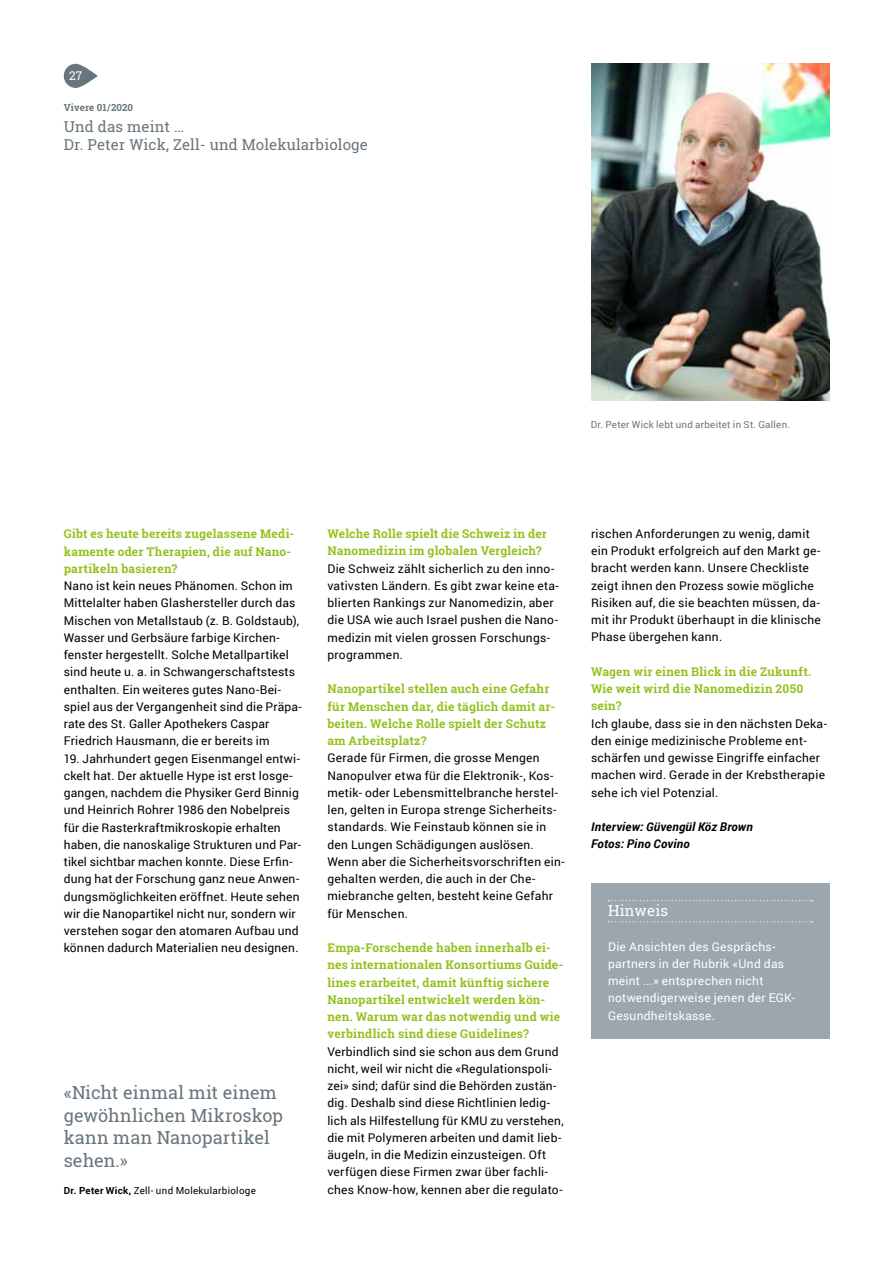
<style>
.page{position:relative;width:893px;height:1263px;background:#fff}
.page>*{position:absolute;margin:0;border:0;box-sizing:border-box;transform-origin:0 0}
.t1{font:18px/22.5px "Roboto Slab";color:#68757d}
.t2{font:15px/18px "Roboto Slab";letter-spacing:.01em;color:#68757d}
.t3{font:15px "Roboto Slab";letter-spacing:.01em;color:#fff}
.t4{font:12px/17.2px "Roboto";letter-spacing:.02em;color:#000}
.t5{font:700 12px/17.2px "Roboto Slab";letter-spacing:.015em;color:#95c11f}
.t6{font:12px/17.2px "Roboto";letter-spacing:.025em;color:#fff}
.t7{font:italic 700 12px/17.2px "Roboto";letter-spacing:.015em;color:#000}
.t8{font:12px "Roboto Slab";color:#fff}
.t9{font:9.75px "Roboto";letter-spacing:.025em;color:#68757d}
.t10{font:9.75px "Roboto";letter-spacing:.03em;color:#000}
.t11{font:700 9.75px "Roboto Slab";letter-spacing:.01em;color:#68757d}
.s1{font-weight:700}
</style>
<div class="page">
<svg style="left:64px;top:64px;width:34px;height:24px"></svg>
<img style="left:591px;top:64px;width:238px;height:336px">
<div style="left:591px;top:883px;width:238px;height:156px;background:#9ba6ae"></div>
<svg style="left:609px;top:900px;width:204px;height:1px"></svg>
<svg style="left:609px;top:921px;width:204px;height:1px"></svg>
<p class="t8" style="left:69px;top:67px;width:15px">27</p>
<p class="t11" style="left:64px;top:100px;width:71px">Vivere 01/ 2020</p>
<p class="t2" style="left:64px;top:117px;width:306px">Und das meint …<br>Dr. Peter Wick, Zell- und Molekularbiologe</p>
<p class="t9" style="left:591px;top:417px;width:201px">Dr. Peter Wick lebt und arbeitet in St. Gallen.</p>
<p class="t5" style="left:64px;top:525px;width:232px">Gibt es heute bereits zugelassene Medi&shy;kamente oder Therapien, die auf Nano&shy;partikeln basieren?</p>
<p class="t4" style="left:64px;top:577px;width:240px">Nano ist kein neues Phänomen. Schon im Mittelalter haben Glashersteller durch das Mischen von Metallstaub (z. B. Goldstaub), Wasser und Gerbsäure farbige Kirchen&shy;fenster hergestellt. Solche Metallpartikel sind heute u. a. in Schwangerschaftstests enthalten. Ein weiteres gutes Nano-Bei&shy;spiel aus der Vergangenheit sind die Präpa&shy;rate des St. Galler Apothekers Caspar Friedrich Hausmann, die er bereits im</p>
<p class="t4" style="left:64px;top:749px;width:239px">19. Jahrhundert gegen Eisenmangel entwi&shy;ckelt hat. Der aktuelle Hype ist erst losge&shy;gangen, nachdem die Physiker Gerd Binnig und Heinrich Rohrer 1986 den Nobelpreis für die Rasterkraftmikroskopie erhalten haben, die nanoskalige Strukturen und Par&shy;tikel sichtbar machen konnte. Diese Erfin&shy;dung hat der Forschung ganz neue Anwen&shy;dungsmöglichkeiten eröffnet. Heute sehen wir die Nanopartikel nicht nur, sondern wir verstehen sogar den atomaren Aufbau und können dadurch Materialien neu designen.</p>
<h1 class="t1" style="left:64px;top:1081px;width:221px">«Nicht einmal mit einem gewöhnlichen Mikroskop kann man Nanopartikel sehen.»</h1>
<p class="t10" style="left:64px;top:1183px;width:194px"><span class="s1">Dr. Peter Wick,</span> Zell- und Molekularbiologe</p>
<p class="t5" style="left:327px;top:525px;width:221px">Welche Rolle spielt die Schweiz in der<br>Nanomedizin im globalen Vergleich?</p>
<p class="t4" style="left:327px;top:559px;width:233px">Die Schweiz zählt sicherlich zu den inno&shy;vativsten Ländern. Es gibt zwar keine eta&shy;blierten Rankings zur Nanomedizin, aber die USA wie auch Israel pushen die Nano&shy;medizin mit vielen grossen Forschungs&shy;programmen.</p>
<p class="t5" style="left:327px;top:680px;width:229px">Nanopartikel stellen auch eine Gefahr für Menschen dar, die täglich damit ar&shy;beiten. Welche Rolle spielt der Schutz am Arbeitsplatz?</p>
<p class="t4" style="left:327px;top:749px;width:239px">Gerade für Firmen, die grosse Mengen Nanopulver etwa für die Elektronik-, Kos&shy;metik- oder Lebensmittelbranche herstel&shy;len, gelten in Europa strenge Sicherheits&shy;standards. Wie Feinstaub können sie in den Lungen Schädigungen auslösen.<br>Wenn aber die Sicherheitsvorschriften ein&shy;gehalten werden, die auch in der Che&shy;miebranche gelten, besteht keine Gefahr für Menschen.</p>
<p class="t5" style="left:327px;top:939px;width:237px">Empa-Forschende haben innerhalb ei&shy;nes internationalen Konsortiums Guide&shy;lines erarbeitet, damit künftig sichere Nanopartikel entwickelt werden kön&shy;nen. Warum war das notwendig und wie verbindlich sind diese Guidelines?</p>
<p class="t4" style="left:327px;top:1042px;width:238px">Verbindlich sind sie schon aus dem Grund nicht, weil wir nicht die «Regulationspoli&shy;zei» sind; dafür sind die Behörden zustän&shy;dig. Deshalb sind diese Richtlinien ledig&shy;lich als Hilfestellung für KMU zu verstehen, die mit Polymeren arbeiten und damit lieb&shy;äugeln, in die Medizin einzusteigen. Oft verfügen diese Firmen zwar über fachli&shy;ches Know-how, kennen aber die regulato-</p>
<p class="t4" style="left:591px;top:525px;width:231px">rischen Anforderungen zu wenig, damit ein Produkt erfolgreich auf den Markt ge&shy;bracht werden kann. Unsere Checkliste zeigt ihnen den Prozess sowie mögliche Risiken auf, die sie beachten müssen, da&shy;mit ihr Produkt überhaupt in die klinische Phase übergehen kann.</p>
<p class="t5" style="left:591px;top:663px;width:222px">Wagen wir einen Blick in die Zukunft.<br>Wie weit wird die Nanomedizin 2050 sein?</p>
<p class="t4" style="left:591px;top:714px;width:237px">Ich glaube, dass sie in den nächsten Deka&shy;den einige medizinische Probleme ent&shy;schärfen und gewisse Eingriffe einfacher machen wird. Gerade in der Krebstherapie sehe ich viel Potenzial.</p>
<p class="t7" style="left:591px;top:818px;width:163px">Interview: Güvengül Köz Brown<br>Fotos: Pino Covino</p>
<p class="t3" style="left:608px;top:900px;width:62px">Hinweis</p>
<p class="t6" style="left:608px;top:937px;width:189px">Die Ansichten des Gesprächs&shy;partners in der Rubrik «Und das meint ...» entsprechen nicht notwendigerweise jenen der EGK-<br>Gesundheitskasse.</p>
</div>
